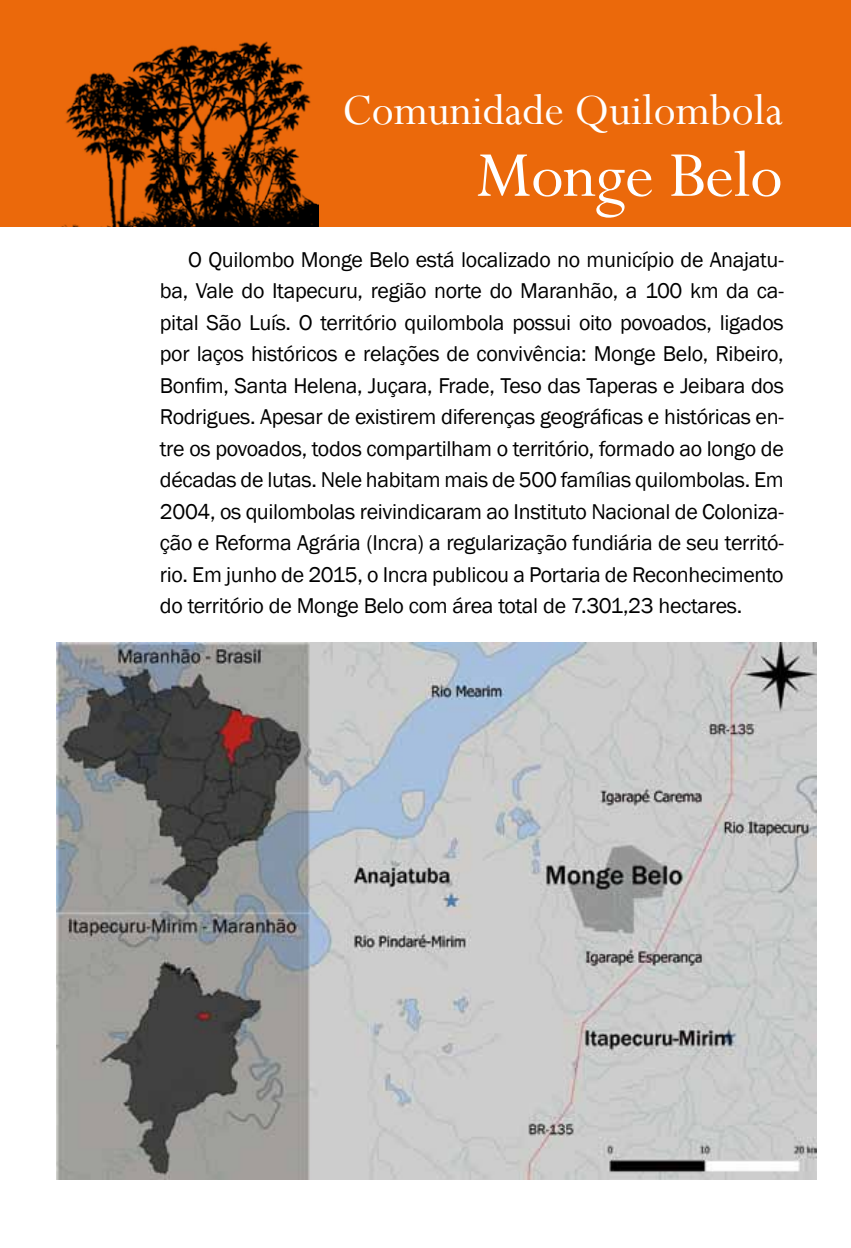
<style>
.page{position:relative;width:851px;height:1248px;background:#fff}
.page>*{position:absolute;margin:0;border:0;box-sizing:border-box;transform-origin:0 0}
.t1{font:72px "Perpetua";letter-spacing:-.01em;color:#fff}
.t2{font:48px "Perpetua";color:#fff}
.t3{font:22px/31.6px "Franklin Gothic";letter-spacing:-.015em;color:#000;text-align:justify}
</style>
<div class="page">
<img style="left:57px;top:642px;width:759px;height:537px">
<div style="left:0;top:0;width:850px;height:227px;background:#eb690b"></div>
<img style="left:61px;top:41px;width:257px;height:186px">
<h2 class="t2" style="left:342px;top:80px;width:442px">Comunidade Quilombola</h2>
<h1 class="t1" style="left:476px;top:130px;width:308px">Monge Belo</h1>
<p class="t3" style="left:160px;top:244px;width:625px;text-indent:28px">O Quilombo Monge Belo está localizado no município de Anajatu&shy;ba, Vale do Itapecuru, região norte do Maranhão, a 100 km da ca&shy;pital São Luís. O território quilombola possui oito povoados, ligados por laços históricos e relações de convivência: Monge Belo, Ribeiro, Bonfim, Santa Helena, Juçara, Frade, Teso das Taperas e Jeibara dos Rodrigues. Apesar de existirem diferenças geográficas e históricas en&shy;tre os povoados, todos compartilham o território, formado ao longo de décadas de lutas. Nele habitam mais de 500 famílias quilombolas. Em 2004, os quilombolas reivindicaram ao Instituto Nacional de Coloniza&shy;ção e Reforma Agrária (Incra) a regularização fundiária de seu territó&shy;rio. Em junho de 2015, o Incra publicou a Portaria de Reconhecimento do território de Monge Belo com área total de 7.301,23 hectares.</p>
</div>
